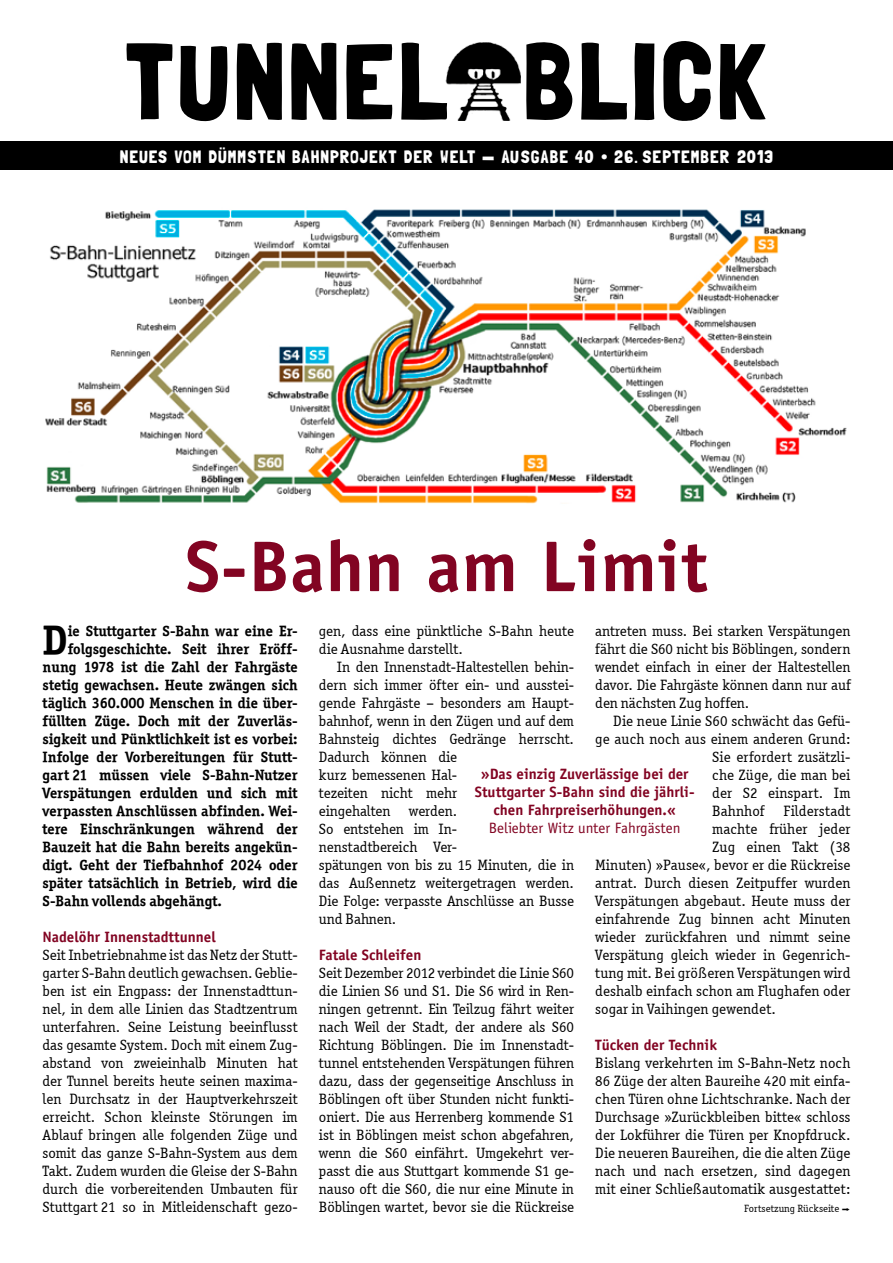
<style>
.page{position:relative;width:893px;height:1263px;background:#fff}
.page>*{position:absolute;margin:0;border:0;box-sizing:border-box;transform-origin:0 0}
.t1{font:108px "Londrina Solid";letter-spacing:.025em;color:#000}
.t2{font:700 72px "Officina Sans Std";letter-spacing:.01em;color:#820422}
.t3{font:41.25px "Officina Serif ITCTT Bold";color:#000}
.t4{font:18px "Londrina Solid";letter-spacing:.05em;color:#fff}
.t5{font:15px/18px "Officina Serif ITCTT Book";color:#000;text-align:justify}
.t6{font:15px "Officina Serif ITCTT Bold";color:#000}
.t7{font:700 15px/18px "Officina Sans Std";color:#820422;text-align:center}
.t8{font:15px "Officina Sans Std";color:#820422}
.t9{font:10.5px "Officina Serif ITCTT Book";color:#000}
.s1{font-family:"Officina Serif ITCTT Book"}
</style>
<div class="page">
<img style="left:45px;top:209px;width:802px;height:295px">
<div style="left:0;top:141px;width:893px;height:29px;background:#000"></div>
<img style="left:446px;top:42px;width:74px;height:79px">
<h1 class="t1" style="left:125px;top:18px;width:645px">TUNNEL BLICK</h1>
<p class="t4" style="left:120px;top:146px;width:655px">NEUES VOM DÜMMSTEN BAHNPROJEKT DER WELT — AUSGABE 40 <span class="s1">•</span> 26. SEPTEMBER 2013</p>
<h2 class="t2" style="left:185px;top:522px;width:523px">S-Bahn am Limit</h2>
<h3 class="t3" style="left:43px;top:614px;width:27px">D</h3>
<p class="t6" style="left:68px;top:621px;width:231px">ie Stuttgarter S-Bahn war eine Er-</p>
<p class="t6" style="left:68px;top:639px;width:231px">folgsgeschichte. Seit ihrer Eröff-</p>
<p class="t6" style="left:43px;top:657px;width:257px">nung 1978 ist die Zahl der Fahrgäste</p>
<p class="t6" style="left:43px;top:675px;width:257px">stetig gewachsen. Heute zwängen sich</p>
<p class="t6" style="left:43px;top:693px;width:257px">täglich 360.000 Menschen in die über-</p>
<p class="t6" style="left:43px;top:711px;width:257px">füllten Züge. Doch mit der Zuverläs-</p>
<p class="t6" style="left:43px;top:729px;width:257px">sigkeit und Pünktlichkeit ist es vorbei:</p>
<p class="t6" style="left:43px;top:747px;width:257px">Infolge der Vorbereitungen für Stutt-</p>
<p class="t6" style="left:43px;top:765px;width:257px">gart 21 müssen viele S-Bahn-Nutzer</p>
<p class="t6" style="left:43px;top:783px;width:257px">Verspätungen erdulden und sich mit</p>
<p class="t6" style="left:43px;top:801px;width:257px">verpassten Anschlüssen abfinden. Wei-</p>
<p class="t6" style="left:43px;top:819px;width:257px">tere Einschränkungen während der</p>
<p class="t6" style="left:43px;top:837px;width:257px">Bauzeit hat die Bahn bereits angekün-</p>
<p class="t6" style="left:43px;top:855px;width:257px">digt. Geht der Tiefbahnhof 2024 oder</p>
<p class="t6" style="left:43px;top:873px;width:257px">später tatsächlich in Betrieb, wird die</p>
<p class="t6" style="left:43px;top:891px;width:181px">S-Bahn vollends abgehängt.</p>
<p class="t7" style="left:43px;top:927px;width:175px">Nadelöhr Innenstadttunnel</p>
<p class="t5" style="left:43px;top:946px;width:257px">Seit Inbetriebnahme ist das Netz der Stutt&shy;garter S-Bahn deutlich gewachsen. Geblie&shy;ben ist ein Engpass: der Innenstadttun&shy;nel, in dem alle Linien das Stadtzentrum unterfahren. Seine Leistung beeinflusst das gesamte System. Doch mit einem Zug&shy;abstand von zweieinhalb Minuten hat der Tunnel bereits heute seinen maxima&shy;len Durchsatz in der Hauptverkehrszeit erreicht. Schon kleinste Störungen im Ablauf bringen alle folgenden Züge und somit das ganze S-Bahn-System aus dem Takt. Zudem wurden die Gleise der S-Bahn durch die vorbereitenden Umbauten für Stuttgart 21 so in Mitleidenschaft gezo-</p>
<p class="t5" style="left:319px;top:622px;width:257px">gen, dass eine pünktliche S-Bahn heute die Ausnahme darstellt.</p>
<p class="t5" style="left:319px;top:658px;width:257px;text-align:left;text-indent:18px">In den Innenstadt-Haltestellen behin&shy;dern sich immer öfter ein- und ausstei&shy;gende Fahrgäste – besonders am Haupt&shy;bahnhof, wenn in den Zügen und auf dem<br>Bahnsteig dichtes Gedränge herrscht.<br>Dadurch können die<br>kurz bemessenen Hal-<br>tezeiten nicht mehr<br>eingehalten werden.<br>So entstehen im In-<br>nenstadtbereich Ver-<br>spätungen von bis zu 15 Minuten, die in das Außennetz weitergetragen werden.<br>Die Folge: verpasste Anschlüsse an Busse und Bahnen.</p>
<p class="t7" style="left:319px;top:945px;width:104px">Fatale Schleifen</p>
<p class="t5" style="left:319px;top:964px;width:257px">Seit Dezember 2012 verbindet die Linie S60 die Linien S6 und S1. Die S6 wird in Ren&shy;ningen getrennt. Ein Teilzug fährt weiter nach Weil der Stadt, der andere als S60<br>Richtung Böblingen. Die im Innenstadt&shy;tunnel entstehenden Verspätungen führen dazu, dass der gegenseitige Anschluss in Böblingen oft über Stunden nicht funkti&shy;oniert. Die aus Herrenberg kommende S1 ist in Böblingen meist schon abgefahren, wenn die S60 einfährt. Umgekehrt ver&shy;passt die aus Stuttgart kommende S1 ge&shy;nauso oft die S60, die nur eine Minute in Böblingen wartet, bevor sie die Rückreise</p>
<p class="t5" style="left:595px;top:622px;width:257px">antreten muss. Bei starken Verspätungen fährt die S60 nicht bis Böblingen, sondern wendet einfach in einer der Haltestellen davor. Die Fahrgäste können dann nur auf den nächsten Zug hoffen.</p>
<p class="t5" style="left:613px;top:712px;width:239px">Die neue Linie S60 schwächt das Gefü-</p>
<p class="t5" style="left:595px;top:730px;width:257px">ge auch noch aus einem anderen Grund:</p>
<p class="t5" style="left:712px;top:748px;width:140px">Sie erfordert zusätzli-</p>
<p class="t5" style="left:712px;top:766px;width:140px">che Züge, die man bei</p>
<p class="t5" style="left:712px;top:784px;width:140px">der S2 einspart. Im</p>
<p class="t5" style="left:712px;top:802px;width:54px">Bahnhof</p>
<p class="t5" style="left:783px;top:802px;width:68px">Filderstadt</p>
<p class="t5" style="left:712px;top:820px;width:140px">machte früher jeder</p>
<p class="t5" style="left:712px;top:838px;width:140px">Zug einen Takt (38</p>
<p class="t5" style="left:595px;top:856px;width:257px">Minuten) »Pause«, bevor er die Rückreise</p>
<p class="t5" style="left:595px;top:874px;width:257px">antrat. Durch diesen Zeitpuffer wurden</p>
<p class="t5" style="left:595px;top:892px;width:257px">Verspätungen abgebaut. Heute muss der</p>
<p class="t5" style="left:595px;top:910px;width:257px">einfahrende Zug binnen acht Minuten</p>
<p class="t5" style="left:595px;top:928px;width:257px">wieder zurückfahren und nimmt seine</p>
<p class="t5" style="left:595px;top:946px;width:257px">Verspätung gleich wieder in Gegenrich-</p>
<p class="t5" style="left:595px;top:964px;width:257px">tung mit. Bei größeren Verspätungen wird</p>
<p class="t5" style="left:595px;top:982px;width:257px">deshalb einfach schon am Flughafen oder</p>
<p class="t5" style="left:595px;top:1000px;width:182px">sogar in Vaihingen gewendet.</p>
<p class="t7" style="left:595px;top:1035px;width:123px">Tücken der Technik</p>
<p class="t5" style="left:595px;top:1054px;width:257px">Bislang verkehrten im S-Bahn-Netz noch 86 Züge der alten Baureihe 420 mit einfa&shy;chen Türen ohne Lichtschranke. Nach der Durchsage »Zurückbleiben bitte« schloss der Lokführer die Türen per Knopfdruck.<br>Die neueren Baureihen, die die alten Züge nach und nach ersetzen, sind dagegen mit einer Schließautomatik ausgestattet:</p>
<p class="t9" style="left:744px;top:1203px;width:97px">Fortsetzung Rückseite</p>
<p class="t7" style="left:475px;top:765px;width:221px">»Das einzig Zuverlässige bei der<br>Stuttgarter S-Bahn sind die jährli&shy;chen Fahrpreiserhöhungen.«</p>
<p class="t8" style="left:489px;top:819px;width:193px">Beliebter Witz unter Fahrgästen</p>
</div>
